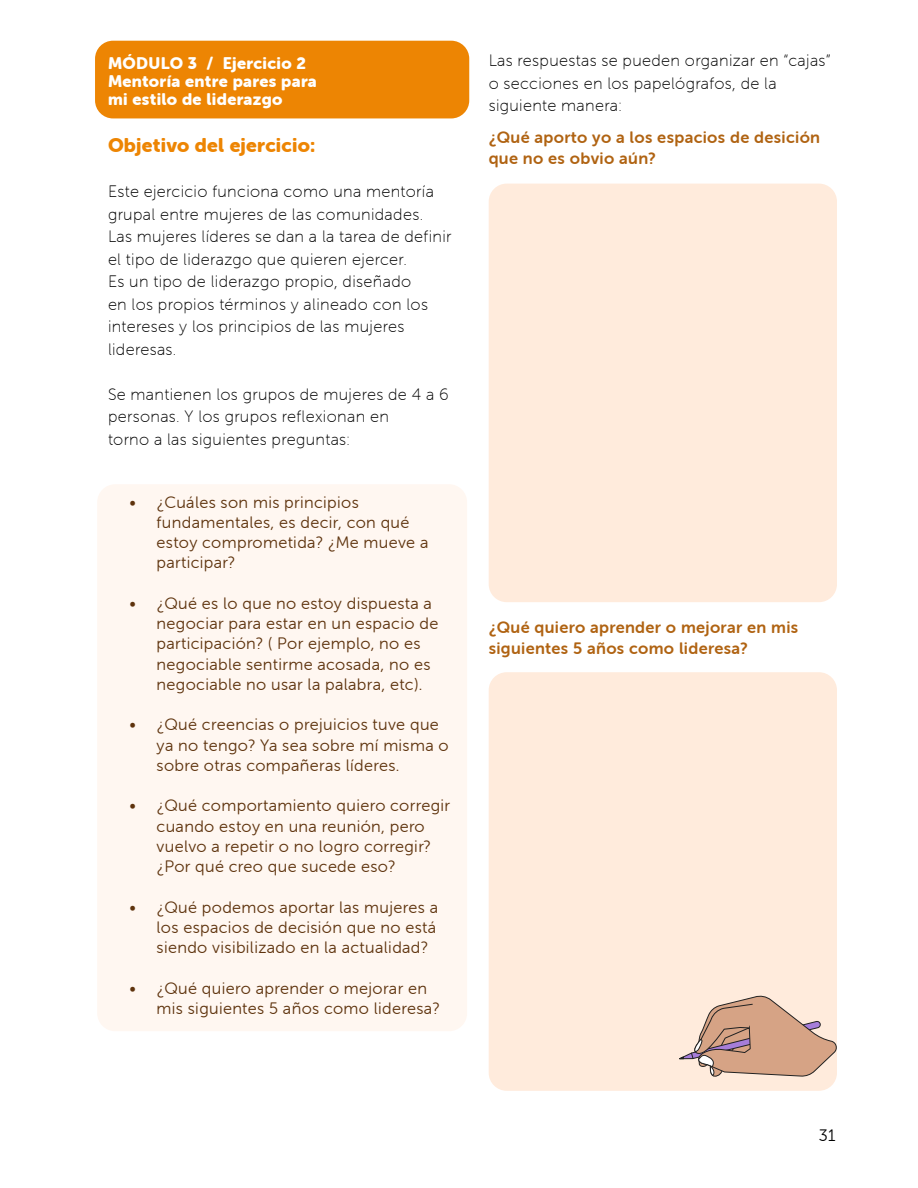
<style>
.page{position:relative;width:918px;height:1188px;background:#fff}
.page>*{position:absolute;margin:0;border:0;box-sizing:border-box;transform-origin:0 0}
.t1{font:19.5px "Museo Sans Rounded 900";letter-spacing:.015em;color:#ed8503}
.t2{font:16.5px/20.2px "Museo Sans Rounded 300";letter-spacing:.02em;color:#5e330d}
.t3{font:16.5px/22.5px "Museo Sans Rounded 100";letter-spacing:.02em;color:#000}
.t4{font:16.5px/21px "Museo Sans Rounded 700";letter-spacing:.02em;color:#b06312}
.t5{font:16.5px "Museo Sans Rounded 900";letter-spacing:.02em;color:#fff}
.t6{font:16.5px "Museo Sans Rounded 300";color:#000}
</style>
<div class="page">
<div style="left:489px;top:184px;width:348px;height:418px;background:#ffebdc;border-radius:18px"></div>
<div style="left:97px;top:484px;width:370px;height:547px;background:#fff7f1;border-radius:18px"></div>
<div style="left:95px;top:41px;width:374px;height:77px;background:#ed8503;border-radius:18px"></div>
<div style="left:489px;top:672px;width:348px;height:419px;background:#ffebdc;border-radius:18px"></div>
<svg style="left:679px;top:995px;width:158px;height:83px"></svg>
<p class="t5" style="left:108px;top:54px;width:200px">MÓDULO 3 / Ejercicio 2</p>
<p class="t5" style="left:108px;top:72px;width:210px">Mentoría entre pares para</p>
<p class="t5" style="left:108px;top:90px;width:176px">mi estilo de liderazgo</p>
<p class="t1" style="left:108px;top:134px;width:209px">Objetivo del ejercicio:</p>
<p class="t3" style="left:108px;top:180px;width:327px">Este ejercicio funciona como una mentoría grupal entre mujeres de las comunidades.</p>
<p class="t3" style="left:108px;top:225px;width:345px">Las mujeres líderes se dan a la tarea de definir el tipo de liderazgo que quieren ejercer.</p>
<p class="t3" style="left:108px;top:270px;width:322px">Es un tipo de liderazgo propio, diseñado en los propios términos y alineado con los intereses y los principios de las mujeres lideresas.</p>
<p class="t3" style="left:108px;top:383px;width:342px">Se mantienen los grupos de mujeres de 4 a 6 personas. Y los grupos reflexionan en</p>
<p class="t3" style="left:108px;top:428px;width:244px">torno a las siguientes preguntas:</p>
<p class="t2" style="left:157px;top:492px;width:273px;text-indent:-27px">• ¿Cuáles son mis principios fundamentales, es decir, con qué estoy comprometida? ¿Me mueve a participar?</p>
<p class="t2" style="left:157px;top:593px;width:283px;text-indent:-27px">• ¿Qué es lo que no estoy dispuesta a negociar para estar en un espacio de participación? ( Por ejemplo, no es negociable sentirme acosada, no es negociable no usar la palabra, etc).</p>
<p class="t2" style="left:157px;top:715px;width:294px;text-indent:-27px">• ¿Qué creencias o prejuicios tuve que ya no tengo? Ya sea sobre mí misma o sobre otras compañeras líderes.</p>
<p class="t2" style="left:157px;top:796px;width:295px;text-indent:-27px">• ¿Qué comportamiento quiero corregir cuando estoy en una reunión, pero vuelvo a repetir o no logro corregir? ¿Por qué creo que sucede eso?</p>
<p class="t2" style="left:157px;top:897px;width:283px;text-align:justify;text-indent:-27px">• ¿Qué podemos aportar las mujeres a los espacios de decisión que no está siendo visibilizado en la actualidad?</p>
<p class="t2" style="left:157px;top:978px;width:285px;text-indent:-27px">• ¿Qué quiero aprender o mejorar en mis siguientes 5 años como lideresa?</p>
<p class="t3" style="left:489px;top:49px;width:344px">Las respuestas se pueden organizar en “cajas” o secciones en los papelógrafos, de la</p>
<p class="t3" style="left:489px;top:94px;width:135px">siguiente manera:</p>
<p class="t4" style="left:489px;top:127px;width:333px">¿Qué aporto yo a los espacios de desición que no es obvio aún?</p>
<p class="t4" style="left:489px;top:617px;width:311px">¿Qué quiero aprender o mejorar en mis siguientes 5 años como lideresa?</p>
<p class="t6" style="left:819px;top:1127px;width:18px">31</p>
</div>
